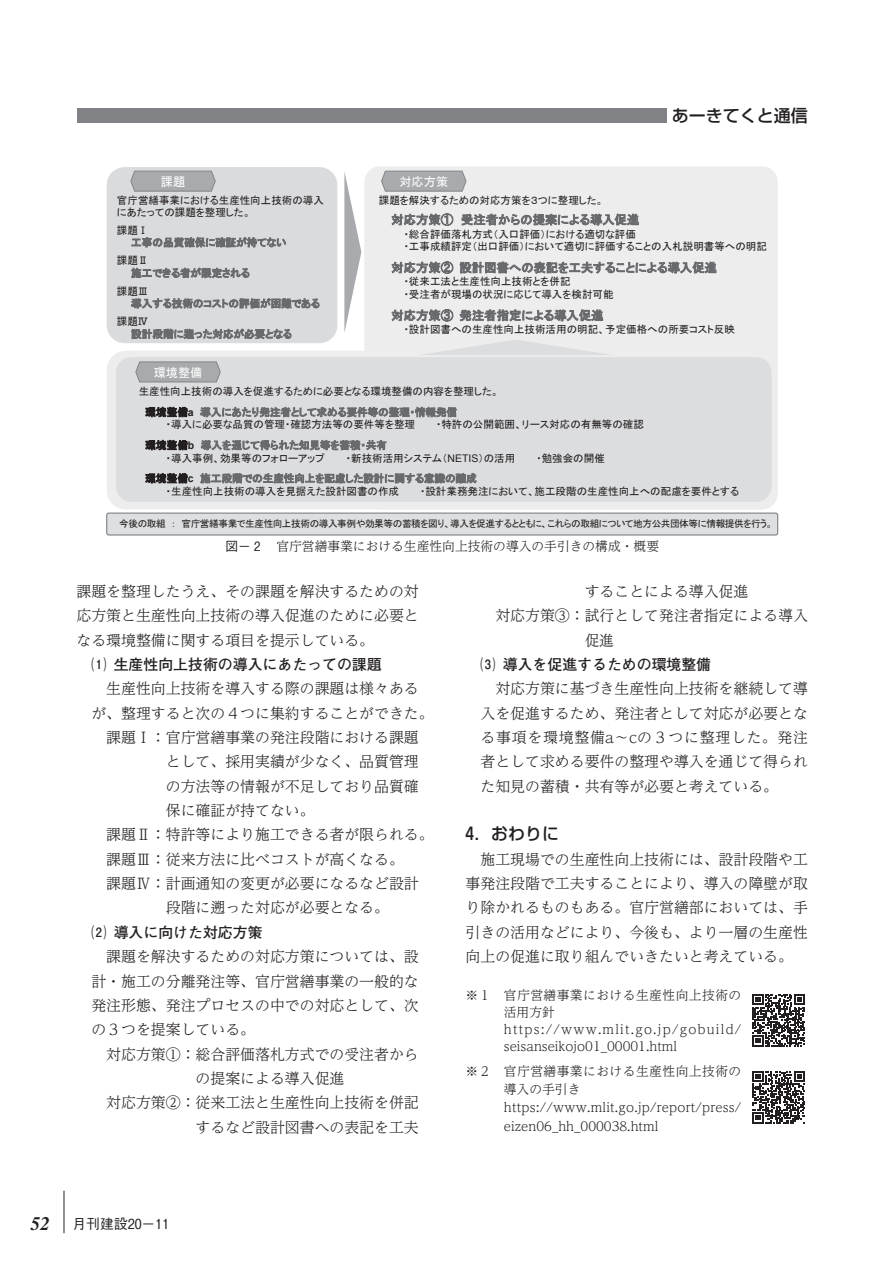
<style>
.page{position:relative;width:893px;height:1263px;background:#fff}
.page>*{position:absolute;margin:0;border:0;box-sizing:border-box;transform-origin:0 0}
.柱{font:16.95px "M Num Shin Go Medium";color:#231f20}
.見出し{font:16.95px "M Num Shin Go Medium";color:#231f20}
.本文{font:300 14.85px/24.3px "UD Reimin Pr 6 N";color:#231f20;text-align:justify}
.小見出し_アキなし{font:14.85px "M Num Futo Go B101 Bold";color:#231f20}
.本文-2{font:300 14.85px/24.3px "UD Reimin Pr 6 N";letter-spacing:.02em;color:#231f20}
.t1{font:13.8px "M Num Gothic BBB Medium";color:#231f20}
.表_Ｊ{font:300 12.75px/17px "UD Reimin Pr 6 N";letter-spacing:.015em;color:#231f20}
.表_Ｊ-2{font:300 12.75px/17px "UD Reimin Pr 6 N";letter-spacing:.035em;color:#231f20}
.キャプション{font:300 12.75px "UD Reimin Pr 6 N";color:#231f20}
.t2{font:12.15px "MS P Gothic";color:#fff}
.t3{font:10.5px/12.6px "MS P Gothic";color:#231f20}
.t4{font:9.6px "MS P Gothic";letter-spacing:-.045em;color:#231f20}
.s1{font-family:"Arial"}
.s2{font-family:"M Num Gothic BBB Medium";font-weight:400}
.s3{font-family:"Times";font-weight:700;font-style:italic;font-size:19.2px}
</style>
<div class="page">
<hr style="left:64px;top:1191px;width:1px;height:42px;background:#231f20">
<div style="left:77px;top:108px;width:816px;height:15px;background:#808285"></div>
<div style="left:808px;top:45px;width:85px;height:116px;background:#fff"></div>
<div style="left:668px;top:107px;width:140px;height:17px;background:#fff"></div>
<div style="left:107px;top:351px;width:671px;height:158px;background:#ededee;border-radius:19px"></div>
<div style="left:107px;top:513px;width:671px;height:22px;background:#dedfe1;border-radius:2px"></div>
<div style="left:106px;top:513px;width:672px;height:22px;border:1px solid #727477;border-radius:2px"></div>
<svg style="left:344px;top:172px;width:17px;height:160px"></svg>
<div style="left:364px;top:166px;width:414px;height:343px;background:#ededee;border-radius:16px"></div>
<svg style="left:392px;top:213px;width:61px;height:13px"></svg>
<svg style="left:462px;top:214px;width:177px;height:11px"></svg>
<svg style="left:392px;top:261px;width:61px;height:13px"></svg>
<svg style="left:460px;top:262px;width:257px;height:12px"></svg>
<svg style="left:392px;top:309px;width:61px;height:13px"></svg>
<svg style="left:460px;top:309px;width:143px;height:12px"></svg>
<div style="left:107px;top:167px;width:230px;height:176px;background:#dadbdd;border-radius:18px"></div>
<svg style="left:131px;top:237px;width:155px;height:10px"></svg>
<svg style="left:131px;top:268px;width:188px;height:41px"></svg>
<svg style="left:131px;top:329px;width:160px;height:11px"></svg>
<div style="left:116px;top:357px;width:656px;height:145px;background:#dcdddf;border-radius:15px"></div>
<svg style="left:145px;top:407px;width:43px;height:10px"></svg>
<svg style="left:200px;top:407px;width:257px;height:11px"></svg>
<svg style="left:145px;top:440px;width:43px;height:10px"></svg>
<svg style="left:201px;top:440px;width:185px;height:10px"></svg>
<svg style="left:145px;top:473px;width:43px;height:10px"></svg>
<svg style="left:200px;top:473px;width:276px;height:37px"></svg>
<svg style="left:423px;top:340px;width:185px;height:15px"></svg>
<svg style="left:130px;top:170px;width:86px;height:22px;background:#a8aaad"></svg>
<svg style="left:381px;top:170px;width:86px;height:22px;background:#aaacae"></svg>
<svg style="left:135px;top:361px;width:86px;height:22px;background:#a8aaad"></svg>
<svg style="left:752px;top:994px;width:53px;height:52px"></svg>
<svg style="left:752px;top:1071px;width:53px;height:52px"></svg>
<p class="t2" style="left:161px;top:175px;width:26px">課題</p>
<p class="t2" style="left:399px;top:175px;width:50px">対応方策</p>
<p class="柱" style="left:672px;top:102px;width:138px">あーきてくと通信</p>
<p class="t3" style="left:117px;top:194px;width:208px;line-height:12px">官庁営繕事業における生産性向上技術の導入にあたっての課題を整理した。</p>
<p class="t3" style="left:117px;top:223px;width:33px">課題Ⅰ</p>
<p class="t3" style="left:117px;top:254px;width:33px">課題Ⅱ</p>
<p class="t3" style="left:117px;top:284px;width:33px">課題Ⅲ</p>
<p class="t3" style="left:117px;top:315px;width:33px">課題Ⅳ</p>
<p class="t2" style="left:154px;top:366px;width:50px">環境整備</p>
<p class="t3" style="left:379px;top:194px;width:226px">課題を解決するための対応方策を３つに整理した。</p>
<p class="t3" style="left:404px;top:228px;width:365px">・総合評価落札方式（入口評価）における適切な評価<br>・工事成績評定（出口評価）において適切に評価することの入札説明書等への明記</p>
<p class="t3" style="left:404px;top:275px;width:211px">・従来工法と生産性向上技術とを併記<br>・受注者が現場の状況に応じて導入を検討可能</p>
<p class="t3" style="left:404px;top:323px;width:333px">・設計図書への生産性向上技術活用の明記、予定価格への所要コスト反映</p>
<p class="t3" style="left:139px;top:385px;width:362px">生産性向上技術の導入を促進するために必要となる環境整備の内容を整理した。</p>
<p class="t3" style="left:166px;top:418px;width:251px">・導入に必要な品質の管理・確認方法等の要件等を整理</p>
<p class="t3" style="left:436px;top:418px;width:209px">・特許の公開範囲、リース対応の有無等の確認</p>
<p class="t3" style="left:166px;top:451px;width:160px">・導入事例、効果等のフォローアップ</p>
<p class="t3" style="left:346px;top:451px;width:171px">・新技術活用システム（<span class="s1">NETIS</span>）の活用</p>
<p class="t3" style="left:536px;top:451px;width:70px">・勉強会の開催</p>
<p class="t3" style="left:166px;top:485px;width:235px">・生産性向上技術の導入を見据えた設計図書の作成</p>
<p class="t3" style="left:420px;top:485px;width:320px">・設計業務発注において、施工段階の生産性向上への配慮を要件とする</p>
<p class="t4" style="left:119px;top:519px;width:655px">今後の取組：官庁営繕事業で生産性向上技術の導入事例や効果等の蓄積を図り、導入を促進するとともに、これらの取組について地方公共団体等に情報提供を行う。</p>
<p class="キャプション" style="left:225px;top:536px;width:435px"><span class="s2">図－２</span>　官庁営繕事業における生産性向上技術の導入の手引きの構成・概要</p>
<p class="本文" style="left:77px;top:579px;width:344px">課題を整理したうえ、その課題を解決するための対応方策と生産性向上技術の導入促進のために必要となる環境整備に関する項目を提示している。</p>
<p class="小見出し_アキなし" style="left:91px;top:652px;width:292px">⑴ 生産性向上技術の導入にあたっての課題</p>
<p class="本文" style="left:91px;top:676px;width:344px;text-align:center">生産性向上技術を導入する際の課題は様々ある<br>が、整理すると次の４つに集約することができた。</p>
<p class="本文" style="left:166px;top:725px;width:254px;text-indent:-74px">　課題Ⅰ：官庁営繕事業の発注段階における課題として、採用実績が少なく、品質管理の方法等の情報が不足しており品質確保に確証が持てない。</p>
<p class="本文" style="left:91px;top:822px;width:344px">　課題Ⅱ：特許等により施工できる者が限られる。</p>
<p class="本文" style="left:91px;top:846px;width:314px">　課題Ⅲ：従来方法に比べコストが高くなる。</p>
<p class="本文" style="left:166px;top:871px;width:254px;text-indent:-74px">　課題Ⅳ：計画通知の変更が必要になるなど設計段階に遡った対応が必要となる。</p>
<p class="小見出し_アキなし" style="left:91px;top:920px;width:173px">⑵ 導入に向けた対応方策</p>
<p class="本文" style="left:91px;top:944px;width:329px;text-indent:15px">課題を解決するための対応方策については、設計・施工の分離発注等、官庁営繕事業の一般的な発注形態、発注プロセスの中での対応として、次の３つを提案している。</p>
<p class="本文" style="left:196px;top:1041px;width:225px;text-indent:-104px">　対応方策①：総合評価落札方式での受注者からの提案による導入促進</p>
<p class="本文" style="left:91px;top:1090px;width:329px;text-align:right">　対応方策②：従来工法と生産性向上技術を併記するなど設計図書への表記を工夫</p>
<p class="t1" style="left:31px;top:1213px;width:140px"><span class="s3">52</span> 月刊建設20−11</p>
<p class="本文" style="left:585px;top:579px;width:165px">することによる導入促進</p>
<p class="本文-2" style="left:585px;top:603px;width:225px;text-indent:-104px">　対応方策③：試行として発注者指定による導入促進</p>
<p class="小見出し_アキなし" style="left:480px;top:652px;width:232px">⑶ 導入を促進するための環境整備</p>
<p class="本文" style="left:480px;top:676px;width:329px;text-indent:15px">対応方策に基づき生産性向上技術を継続して導入を促進するため、発注者として対応が必要となる事項を環境整備a〜cの３つに整理した。発注者として求める要件の整理や導入を通じて得られた知見の蓄積・共有等が必要と考えている。</p>
<p class="見出し" style="left:466px;top:820px;width:95px">4．おわりに</p>
<p class="本文" style="left:466px;top:846px;width:344px;text-indent:15px">施工現場での生産性向上技術には、設計段階や工事発注段階で工夫することにより、導入の障壁が取り除かれるものもある。官庁営繕部においては、手引きの活用などにより、今後も、より一層の生産性向上の促進に取り組んでいきたいと考えている。</p>
<p class="表_Ｊ-2" style="left:504px;top:986px;width:239px;text-indent:-38px">※１　官庁営繕事業における生産性向上技術の活用方針</p>
<p class="表_Ｊ" style="left:504px;top:1020px;width:239px;text-indent:-38px">　　　https://www.mlit.go.jp/gobuild/ seisanseikojo01_00001.html</p>
<p class="表_Ｊ-2" style="left:504px;top:1062px;width:239px;line-height:17.5px;text-indent:-38px">※２　官庁営繕事業における生産性向上技術の導入の手引き</p>
<p class="表_Ｊ" style="left:504px;top:1097px;width:239px;line-height:19.2px;text-indent:-38px">　　　https://www.mlit.go.jp/report/press/ eizen06_hh_000038.html</p>
</div>
